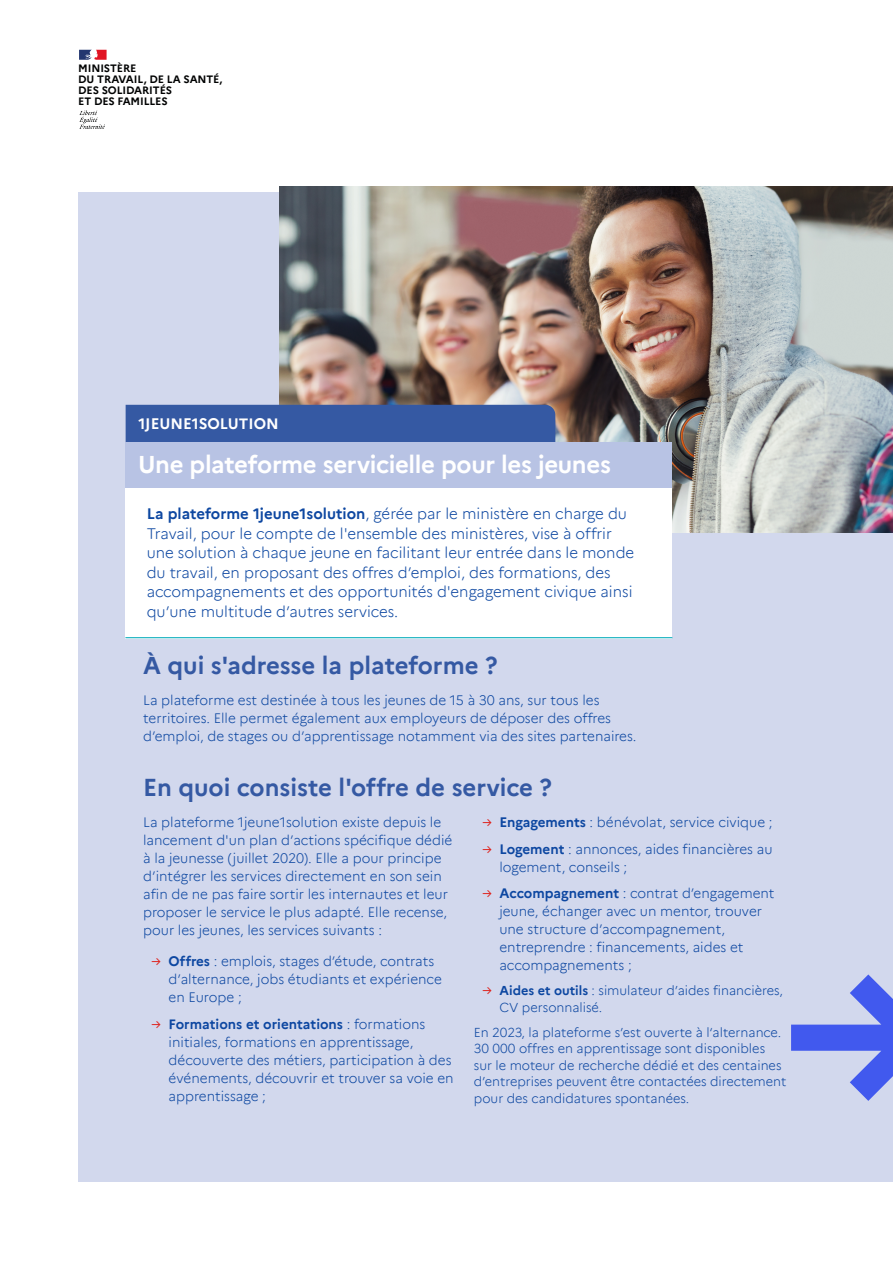
<style>
.page{position:relative;width:893px;height:1263px;background:#fff}
.page>*{position:absolute;margin:0;border:0;box-sizing:border-box;transform-origin:0 0}
.t1{font:800 195px "Marianne";color:#283583}
.t2{font:700 24px "Marianne";color:#3559a3}
.t3{font:700 24px "Marianne";letter-spacing:-.015em;color:#fff}
.t4{font:300 15px/19.5px "Marianne";color:#0d47a1}
.t5{font:700 15px "Marianne";color:#fff}
.t6{font:300 13.5px/18px "Marianne";color:#0d47a1}
.t7{font:300 12.75px/16.5px "Marianne";color:#0d47a1}
.t8{font:700 10.8px/10.9px "Marianne";letter-spacing:-.01em;color:#010202}
.s1{font-weight:700}
.s2{font-weight:400;font-size:12px;color:#df1f19}
</style>
<div class="page">
<div style="left:78px;top:193px;width:815px;height:989px;background:#d2d8ed"></div>
<img style="left:279px;top:187px;width:614px;height:345px">
<svg style="left:79px;top:111px;width:26px;height:18px"></svg>
<svg style="left:79px;top:50px;width:28px;height:10px"></svg>
<div style="left:125px;top:487px;width:547px;height:151px;background:#fff"></div>
<hr style="left:125px;top:637px;width:547px;height:1px;background:#0daebd">
<div style="left:126px;top:405px;width:429px;height:37px;background:#3559a3"></div>
<div style="left:125px;top:442px;width:547px;height:46px;background:#b8c3e4"></div>
<p class="t8" style="left:78px;top:63px;width:146px">MINISTÈRE<br>DU TRAVAIL, DE LA SANTÉ,<br>DES SOLIDARITÉS<br>ET DES FAMILLES</p>
<p class="t5" style="left:138px;top:412px;width:142px">1JEUNE1SOLUTION</p>
<h2 class="t3" style="left:138px;top:446px;width:474px">Une plateforme servicielle pour les jeunes</h2>
<p class="t4" style="left:147px;top:503px;width:489px"><span class="s1">La plateforme 1jeune1solution</span>, gérée par le ministère en charge du Travail, pour le compte de l'ensemble des ministères, vise à offrir une solution à chaque jeune en facilitant leur entrée dans le monde du travail, en proposant des offres d’emploi, des formations, des accompagnements et des opportunités d'engagement civique ainsi qu’une multitude d’autres services.</p>
<h2 class="t2" style="left:143px;top:647px;width:356px">À qui s'adresse la plateforme ?</h2>
<p class="t6" style="left:143px;top:690px;width:495px">La plateforme est destinée à tous les jeunes de 15 à 30 ans, sur tous les territoires. Elle permet également aux employeurs de déposer des offres d’emploi, de stages ou d’apprentissage notamment via des sites partenaires.</p>
<h2 class="t2" style="left:143px;top:769px;width:410px">En quoi consiste l'offre de service ?</h2>
<p class="t6" style="left:143px;top:812px;width:311px">La plateforme 1jeune1solution existe depuis le lancement d'un plan d’actions spécifique dédié à la jeunesse (juillet 2020). Elle a pour principe d’intégrer les services directement en son sein afin de ne pas faire sortir les internautes et leur proposer le service le plus adapté. Elle recense, pour les jeunes, les services suivants :</p>
<p class="t6" style="left:169px;top:951px;width:275px;text-indent:-17px"><span class="s2">→</span> <span class="s1">Offres</span> : emplois, stages d’étude, contrats d’alternance, jobs étudiants et expérience en Europe ;</p>
<p class="t6" style="left:169px;top:1014px;width:287px;text-indent:-17px"><span class="s2">→</span> <span class="s1">Formations et orientations</span> : formations initiales, formations en apprentissage, découverte des métiers, participation à des événements, découvrir et trouver sa voie en apprentissage ;</p>
<p class="t6" style="left:482px;top:812px;width:292px"><span class="s2">→</span> <span class="s1">Engagements</span> : bénévolat, service civique ;</p>
<p class="t6" style="left:499px;top:839px;width:275px;text-indent:-17px"><span class="s2">→</span> <span class="s1">Logement</span> : annonces, aides financières au logement, conseils ;</p>
<p class="t6" style="left:499px;top:883px;width:277px;text-indent:-17px"><span class="s2">→</span> <span class="s1">Accompagnement</span> : contrat d’engagement jeune, échanger avec un mentor, trouver une structure d’accompagnement, entreprendre : financements, aides et accompagnements ;</p>
<p class="t7" style="left:499px;top:981px;width:285px;text-indent:-17px"><span class="s2">→</span> <span class="s1">Aides et outils</span> : simulateur d’aides financières,<br>CV personnalisé.</p>
<p class="t7" style="left:474px;top:1023px;width:314px">En 2023, la plateforme s’est ouverte à l‘alternance.<br>30 000 offres en apprentissage sont disponibles sur le moteur de recherche dédié et des centaines d’entreprises peuvent être contactées directement pour des candidatures spontanées.</p>
<h1 class="t1" style="left:783px;top:887px;width:157px">→</h1>
</div>
